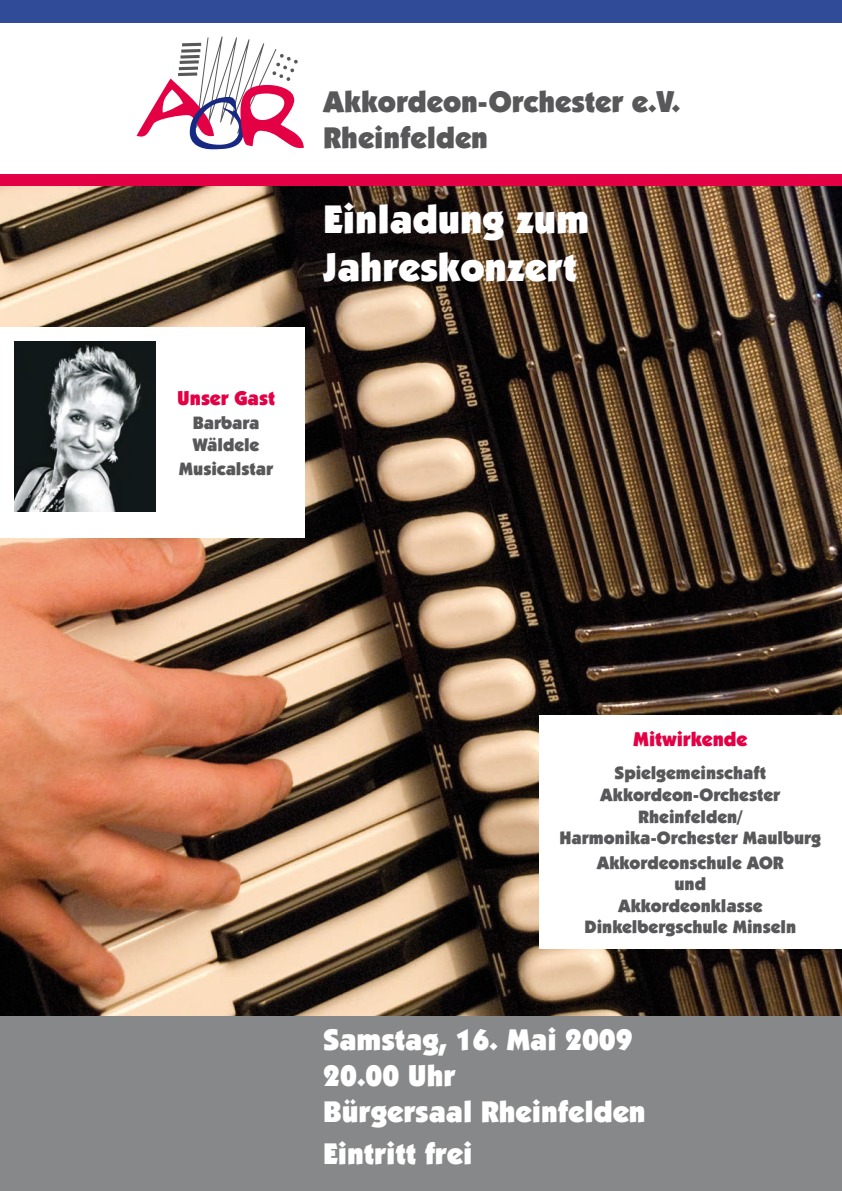
<style>
.page{position:relative;width:842px;height:1191px;background:#fff}
.page>*{position:absolute;margin:0;border:0;box-sizing:border-box;transform-origin:0 0}
.t1{font:900 40px/48px "Kabel IT Cby BT";color:#fff}
.t2{font:900 30px/36px "Kabel IT Cby BT";color:#fff}
.t3{font:900 30px/36px "Kabel IT Cby BT";color:#58585a}
.t4{font:900 20px "Kabel IT Cby BT";color:#e30045}
.t5{font:900 18px/21.6px "Kabel IT Cby BT";color:#58585a;text-align:center}
</style>
<div class="page">
<img style="left:0;top:186px;width:842px;height:830px">
<div style="left:0;top:1016px;width:842px;height:175px;background:#87888a"></div>
<svg style="left:137px;top:36px;width:167px;height:113px"></svg>
<div style="left:0;top:0;width:842px;height:23px;background:#304b97"></div>
<div style="left:0;top:174px;width:842px;height:12px;background:#e30045"></div>
<div style="left:0;top:327px;width:305px;height:210px;background:#fff"></div>
<img style="left:14px;top:342px;width:142px;height:170px">
<div style="left:539px;top:715px;width:303px;height:234px;background:#fff"></div>
<p class="t4" style="left:177px;top:385px;width:99px">Unser Gast</p>
<p class="t5" style="left:193px;top:411px;width:68px;text-align:left">Barbara<br>Wäldele</p>
<p class="t5" style="left:179px;top:457px;width:96px">Musicalstar</p>
<h2 class="t3" style="left:323px;top:83px;width:359px">Akkordeon-Orchester e.V.<br>Rheinfelden</h2>
<h1 class="t1" style="left:323px;top:195px;width:267px">Einladung zum<br>Jahreskonzert</h1>
<p class="t4" style="left:633px;top:727px;width:116px">Mitwirkende</p>
<p class="t5" style="left:559px;top:762px;width:263px">Spielgemeinschaft<br>Akkordeon-Orchester<br>Rheinfelden/<br>Harmonika-Orchester Maulburg</p>
<p class="t5" style="left:585px;top:851px;width:213px">Akkordeonschule AOR und<br>Akkordeonklasse<br>Dinkelbergschule Minseln</p>
<h2 class="t2" style="left:323px;top:1021px;width:324px">Samstag, 16. Mai 2009<br>20.00 Uhr<br>Bürgersaal Rheinfelden</h2>
<h2 class="t2" style="left:323px;top:1135px;width:151px">Eintritt frei</h2>
</div>
